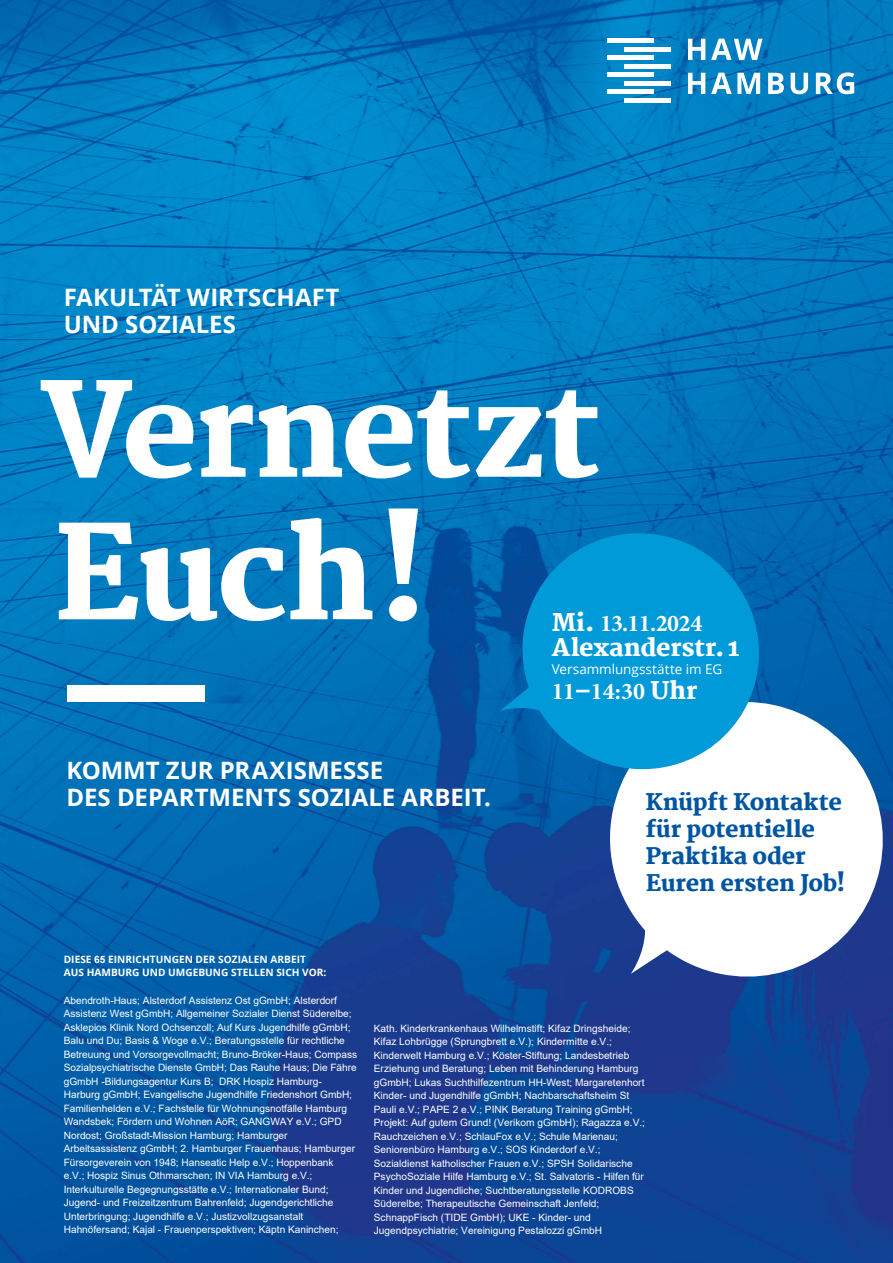
<style>
.page{position:relative;width:893px;height:1263px;background:#fff}
.page>*{position:absolute;margin:0;border:0;box-sizing:border-box;transform-origin:0 0}
.t1{font:800 127.5px/142.6px "Martel";letter-spacing:-.025em;color:#fff}
.t2{font:700 24px/27px "Open Sans";color:#fff}
.t3{font:700 24px "Minion Pro";letter-spacing:-.025em;color:#fff}
.t4{font:800 24px "Martel";letter-spacing:-.005em;color:#fff}
.t5{font:800 22.5px/27px "Martel";letter-spacing:-.01em;color:#0055a1}
.t6{font:13.5px "Open Sans";letter-spacing:-.005em;color:#fff}
.t7{font:10.12px/13.5px "Arial";color:#fff}
.t8{font:700 10.12px/13.5px "Open Sans";color:#fff}
.s1{font-family:"Martel";font-weight:800}
.s2{font-family:"Arial"}
</style>
<div class="page">
<img style="left:0;top:0;width:893px;height:1263px">
<hr style="left:607px;top:39px;width:47px;height:4px;background:#fff">
<hr style="left:607px;top:56px;width:47px;height:4px;background:#fff">
<hr style="left:607px;top:73px;width:47px;height:4px;background:#fff">
<hr style="left:607px;top:90px;width:47px;height:4px;background:#fff">
<hr style="left:624px;top:47px;width:47px;height:4px;background:#fff">
<hr style="left:624px;top:64px;width:47px;height:4px;background:#fff">
<hr style="left:624px;top:81px;width:47px;height:4px;background:#fff">
<hr style="left:624px;top:98px;width:47px;height:4px;background:#fff">
<svg style="left:688px;top:39px;width:74px;height:21px"></svg>
<svg style="left:688px;top:72px;width:166px;height:22px"></svg>
<div style="left:67px;top:685px;width:138px;height:17px;background:#fff"></div>
<svg style="left:604px;top:689px;width:289px;height:300px"></svg>
<svg style="left:500px;top:527px;width:265px;height:249px;background:#1090ce"></svg>
<h2 class="t2" style="left:64px;top:283px;width:277px">FAKULTÄT WIRTSCHAFT<br>UND SOZIALES</h2>
<h1 class="t1" style="left:40px;top:361px;width:563px">Vernetzt<br>Euch!</h1>
<h2 class="t3" style="left:552px;top:606px;width:152px"><span class="s1">Mi.</span> 13.11.2024</h2>
<h2 class="t4" style="left:552px;top:634px;width:189px">Alexanderstr. 1</h2>
<h3 class="t6" style="left:552px;top:660px;width:172px">Versammlungsstätte im EG</h3>
<h2 class="t3" style="left:552px;top:674px;width:147px">11<span class="s1">–</span>14:30 <span class="s1">Uhr</span></h2>
<h2 class="t2" style="left:67px;top:756px;width:426px">KOMMT ZUR PRAXISMESSE<br>DES DEPARTMENTS SOZIALE ARBEIT.</h2>
<h3 class="t5" style="left:646px;top:789px;width:201px">Knüpft Kontakte für potentielle<br>Praktika oder<br>Euren ersten Job!</h3>
<p class="t8" style="left:64px;top:952px;width:264px">DIESE <span class="s2">65</span> EINRICHTUNGEN DER SOZIALEN ARBEIT<br>AUS HAMBURG UND UMGEBUNG STELLEN SICH VOR:</p>
<p class="t7" style="left:64px;top:993px;width:295px">Abendroth-Haus; Alsterdorf Assistenz Ost gGmbH; Alsterdorf Assistenz West gGmbH; Allgemeiner Sozialer Dienst Süderelbe; Asklepios Klinik Nord Ochsenzoll; Auf Kurs Jugendhilfe gGmbH; Balu und Du; Basis &amp; Woge e.V.; Beratungsstelle für rechtliche Betreuung und Vorsorgevollmacht; Bruno-Bröker-Haus; Compass Sozialpsychiatrische Dienste GmbH; Das Rauhe Haus; Die Fähre gGmbH -Bildungsagentur Kurs B; DRK Hospiz Hamburg-Harburg gGmbH; Evangelische Jugendhilfe Friedenshort GmbH; Familienhelden e.V.; Fachstelle für Wohnungsnotfälle Hamburg Wandsbek; Fördern und Wohnen AöR; GANGWAY e.V.; GPD Nordost; Großstadt-Mission Hamburg; Hamburger Arbeitsassistenz gGmbH; 2. Hamburger Frauenhaus; Hamburger Fürsorgeverein von 1948; Hanseatic Help e.V.; Hoppenbank<br>e.V.; Hospiz Sinus Othmarschen; IN VIA Hamburg e.V.; Interkulturelle Begegnungsstätte e.V.; Internationaler Bund; Jugend- und Freizeitzentrum Bahrenfeld; Jugendgerichtliche Unterbringung; Jugendhilfe e.V.; Justizvollzugsanstalt Hahnöfersand; Kajal - Frauenperspektiven; Käptn Kaninchen;</p>
<p class="t7" style="left:374px;top:1021px;width:273px">Kath. Kinderkrankenhaus Wilhelmstift; Kifaz Dringsheide; Kifaz Lohbrügge (Sprungbrett e.V.); Kindermitte e.V.; Kinderwelt Hamburg e.V.; Köster-Stiftung; Landesbetrieb Erziehung und Beratung; Leben mit Behinderung Hamburg gGmbH; Lukas Suchthilfezentrum HH-West; Margaretenhort Kinder- und Jugendhilfe gGmbH; Nachbarschaftsheim St Pauli e.V.; PAPE 2 e.V.; PINK Beratung Training gGmbH; Projekt: Auf gutem Grund! (Verikom gGmbH); Ragazza e.V.; Rauchzeichen e.V.; SchlauFox e.V.; Schule Marienau; Seniorenbüro Hamburg e.V.; SOS Kinderdorf e.V.; Sozialdienst katholischer Frauen e.V.; SPSH Solidarische PsychoSoziale Hilfe Hamburg e.V.; St. Salvatoris - Hilfen für Kinder und Jugendliche; Suchtberatungsstelle KODROBS Süderelbe; Therapeutische Gemeinschaft Jenfeld; SchnappFisch (TIDE GmbH); UKE - Kinder- und Jugendpsychiatrie; Vereinigung Pestalozzi gGmbH</p>
</div>
